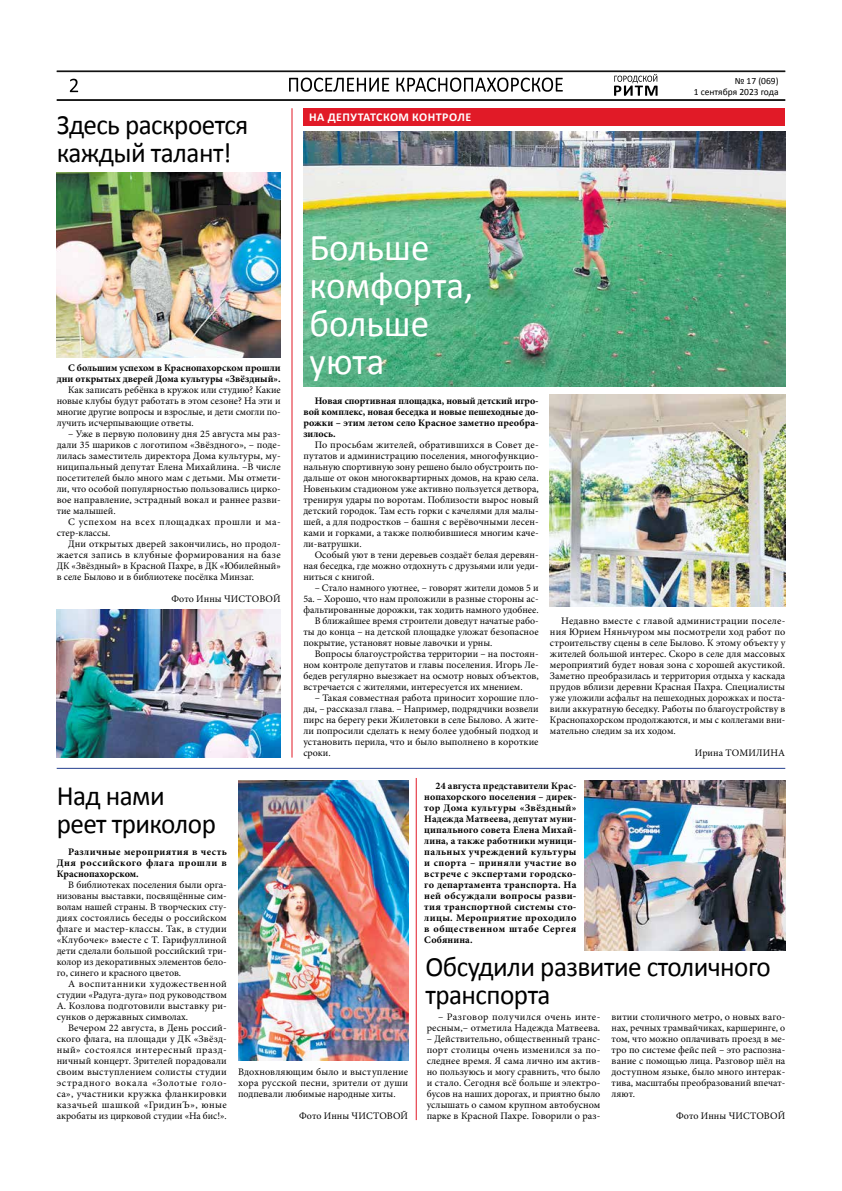
<style>
.page{position:relative;width:842px;height:1191px;background:#fff}
.page>*{position:absolute;margin:0;border:0;box-sizing:border-box;transform-origin:0 0}
.t1{font:38px/38px "Calibri";color:#fff}
.t2{font:28px/28px "Calibri";letter-spacing:-.02em;color:#000}
.t3{font:700 12px "Calibri";letter-spacing:.04em;color:#fff}
.t4{font:10px/11px "Minion Pro";color:#000;text-align:justify}
.t5{font:700 10px/11px "Minion Pro";letter-spacing:.01em;color:#000;text-align:justify}
.t6{font:10px/11px "Minion Pro";letter-spacing:.02em;color:#000;text-align:right}
.t7{font:10px/11px "Minion Pro";letter-spacing:.045em;color:#000}
.t8{font:9.5px/11px "Calibri";color:#000;text-align:right}
</style>
<div class="page">
<hr style="left:57px;top:99px;width:728px;height:1px;background:#000">
<hr style="left:57px;top:100px;width:728px;height:1px;background:#000">
<hr style="left:57px;top:71px;width:728px;height:1px;background:#000">
<svg style="left:614px;top:74px;width:43px;height:22px"></svg>
<svg style="left:289px;top:78px;width:274px;height:14px"></svg>
<svg style="left:70px;top:79px;width:8px;height:13px"></svg>
<div style="left:303px;top:108px;width:482px;height:17px;background:#e11a27"></div>
<img style="left:238px;top:780px;width:170px;height:280px">
<img style="left:584px;top:780px;width:201px;height:170px">
<hr style="left:57px;top:768px;width:728px;height:1px;background:#25408f">
<img style="left:303px;top:131px;width:482px;height:255px">
<img style="left:550px;top:395px;width:235px;height:212px">
<img style="left:57px;top:173px;width:224px;height:184px">
<img style="left:57px;top:609px;width:224px;height:148px">
<hr style="left:291px;top:108px;width:1px;height:649px;background:#e11a27">
<hr style="left:416px;top:778px;width:1px;height:342px;background:#e11a27">
<h2 class="t2" style="left:57px;top:111px;width:193px">Здесь раскроется каждый талант!</h2>
<p class="t3" style="left:309px;top:110px;width:163px">НА ДЕПУТАТСКОМ КОНТРОЛЕ</p>
<p class="t8" style="left:694px;top:75px;width:86px">№ 17 (069)<br>1 сентября 2023 года</p>
<p class="t5" style="left:57px;top:362px;width:225px;text-align:right">С большим успехом в Краснопахорском прошли дни открытых дверей Дома культуры «Звёздный».</p>
<p class="t4" style="left:57px;top:384px;width:225px;text-indent:11px">Как записать ребёнка в кружок или студию? Какие новые клубы будут работать в этом сезоне? На эти и многие другие вопросы и взрослые, и дети смогли по&shy;лучить исчерпывающие ответы.</p>
<p class="t4" style="left:57px;top:428px;width:225px;text-indent:11px">– Уже в первую половину дня 25 августа мы раз&shy;дали 35 шариков с логотипом «Звёздного», – поде&shy;лилась заместитель директора Дома культуры, му&shy;ниципальный депутат Елена Михайлина. –В числе посетителей было много мам с детьми. Мы отмети&shy;ли, что особой популярностью пользовались цирко&shy;вое направление, эстрадный вокал и раннее разви&shy;тие малышей.</p>
<p class="t7" style="left:57px;top:516px;width:225px;text-indent:11px">С успехом на всех площадках прошли и ма&shy;стер-классы.</p>
<p class="t4" style="left:57px;top:538px;width:226px;text-indent:11px">Дни открытых дверей закончились, но продол&shy;жается запись в клубные формирования на базе ДК «Звёздный» в Красной Пахре, в ДК «Юбилейный» в селе Былово и в библиотеке посёлка Минзаг.</p>
<p class="t4" style="left:172px;top:593px;width:111px">Фото Инны ЧИСТОВОЙ</p>
<h1 class="t1" style="left:309px;top:229px;width:165px">Больше комфорта, больше уюта</h1>
<p class="t5" style="left:303px;top:395px;width:237px;text-indent:11px">Новая спортивная площадка, новый детский игро&shy;вой комплекс, новая беседка и новые пешеходные до&shy;рожки – этим летом село Красное заметно преобра&shy;зилось.</p>
<p class="t4" style="left:303px;top:439px;width:237px;text-indent:11px">По просьбам жителей, обратившихся в Совет де&shy;путатов и администрацию поселения, многофункцио&shy;нальную спортивную зону решено было обустроить по&shy;дальше от окон многоквартирных домов, на краю села.<br>Новеньким стадионом уже активно пользуется детвора, тренируя удары по воротам. Поблизости вырос новый детский городок. Там есть горки с качелями для малы&shy;шей, а для подростков – башня с верёвочными лесен&shy;ками и горками, а также полюбившиеся многим каче&shy;ли-ватрушки.</p>
<p class="t4" style="left:303px;top:549px;width:237px;text-indent:11px">Особый уют в тени деревьев создаёт белая деревян&shy;ная беседка, где можно отдохнуть с друзьями или уеди&shy;ниться с книгой.</p>
<p class="t4" style="left:315px;top:582px;width:225px">– Стало намного уютнее, – говорят жители домов 5 и</p>
<p class="t4" style="left:303px;top:593px;width:237px">5а. – Хорошо, что нам проложили в разные стороны ас-</p>
<p class="t4" style="left:303px;top:604px;width:237px">фальтированные дорожки, так ходить намного удобнее.</p>
<p class="t4" style="left:315px;top:615px;width:225px">В ближайшее время строители доведут начатые рабо-</p>
<p class="t4" style="left:303px;top:626px;width:237px">ты до конца – на детской площадке уложат безопасное</p>
<p class="t4" style="left:303px;top:637px;width:191px">покрытие, установят новые лавочки и урны.</p>
<p class="t4" style="left:315px;top:648px;width:225px">Вопросы благоустройства территории – на постоян-</p>
<p class="t4" style="left:303px;top:659px;width:237px">ном контроле депутатов и главы поселения. Игорь Ле-</p>
<p class="t4" style="left:303px;top:670px;width:237px">бедев регулярно выезжает на осмотр новых объектов,</p>
<p class="t4" style="left:303px;top:681px;width:221px">встречается с жителями, интересуется их мнением.</p>
<p class="t4" style="left:303px;top:692px;width:237px;text-indent:11px">– Такая совместная работа приносит хорошие пло&shy;ды, – рассказал глава. – Например, подрядчики возвели пирс на берегу реки Жилетовки в селе Былово. А жите&shy;ли попросили сделать к нему более удобный подход и установить перила, что и было выполнено в короткие сроки.</p>
<p class="t4" style="left:550px;top:615px;width:237px;text-indent:11px">Недавно вместе с главой администрации поселе&shy;ния Юрием Няньчуром мы посмотрели ход работ по строительству сцены в селе Былово. К этому объекту у жителей большой интерес. Скоро в селе для массовых мероприятий будет новая зона с хорошей акустикой.<br>Заметно преобразилась и территория отдыха у каскада прудов вблизи деревни Красная Пахра. Специалисты уже уложили асфальт на пешеходных дорожках и поста&shy;вили аккуратную беседку. Работы по благоустройству в Краснопахорском продолжаются, и мы с коллегами вни&shy;мательно следим за их ходом.</p>
<p class="t4" style="left:695px;top:747px;width:92px">Ирина ТОМИЛИНА</p>
<h2 class="t2" style="left:57px;top:782px;width:161px">Над нами реет триколор</h2>
<p class="t5" style="left:424px;top:780px;width:154px;text-indent:11px">24 августа представители Крас&shy;нопахорского поселения – дирек&shy;тор Дома культуры «Звёздный» Надежда Матвеева, депутат муни&shy;ципального совета Елена Михай&shy;лина, а также работники муници&shy;пальных учреждений культуры и спорта – приняли участие во встрече с экспертами городско&shy;го департамента транспорта. На ней обсуждали вопросы разви&shy;тия транспортной системы сто&shy;лицы. Мероприятие проходило в общественном штабе Сергея Собянина.</p>
<p class="t5" style="left:57px;top:846px;width:172px;text-indent:11px">Различные мероприятия в честь Дня российского флага прошли в Краснопахорском.</p>
<p class="t4" style="left:57px;top:879px;width:172px;text-indent:11px">В библиотеках поселения были орга&shy;низованы выставки, посвящённые сим&shy;волам нашей страны. В творческих сту&shy;диях состоялись беседы о российском флаге и мастер-классы. Так, в студии «Клубочек» вместе с Т. Гарифуллиной дети сделали большой российский три&shy;колор из декоративных элементов бело&shy;го, синего и красного цветов.</p>
<p class="t4" style="left:57px;top:978px;width:172px;text-indent:11px">А воспитанники художественной студии «Радуга-дуга» под руководством А. Козлова подготовили выставку ри&shy;сунков о державных символах.</p>
<p class="t4" style="left:57px;top:1022px;width:172px;text-indent:11px">Вечером 22 августа, в День россий&shy;ского флага, на площади у ДК «Звёзд&shy;ный» состоялся интересный празд&shy;ничный концерт. Зрителей порадовали своим выступлением солисты студии эстрадного вокала «Золотые голо&shy;са», участники кружка фланкировки казачьей шашкой «ГридинЪ», юные акробаты из цирковой студии «На бис!».</p>
<h2 class="t2" style="left:425px;top:953px;width:347px">Обсудили развитие столичного транспорта</h2>
<p class="t6" style="left:427px;top:1011px;width:175px">– Разговор получился очень инте&shy;ресным,– отметила Надежда Матвеева.</p>
<p class="t4" style="left:427px;top:1033px;width:175px">– Действительно, общественный транс&shy;порт столицы очень изменился за по&shy;следнее время. Я сама лично им актив&shy;но пользуюсь и могу сравнить, что было и стало. Сегодня всё больше и электро&shy;бусов на наших дорогах, и приятно было услышать о самом крупном автобусном парке в Красной Пахре. Говорили о раз-</p>
<p class="t4" style="left:612px;top:1011px;width:175px">витии столичного метро, о новых ваго&shy;нах, речных трамвайчиках, каршеринге, о том, что можно оплачивать проезд в ме&shy;тро по системе фейс пей – это распозна&shy;вание с помощью лица. Разговор шёл на доступном языке, было много интерак&shy;тива, масштабы преобразований впечат&shy;ляют.</p>
<p class="t4" style="left:676px;top:1110px;width:111px">Фото Инны ЧИСТОВОЙ</p>
<p class="t4" style="left:238px;top:1066px;width:172px">Вдохновляющим было и выступление хора русской песни, зрители от души подпевали любимые народные хиты.</p>
<p class="t4" style="left:299px;top:1110px;width:111px">Фото Инны ЧИСТОВОЙ</p>
</div>
